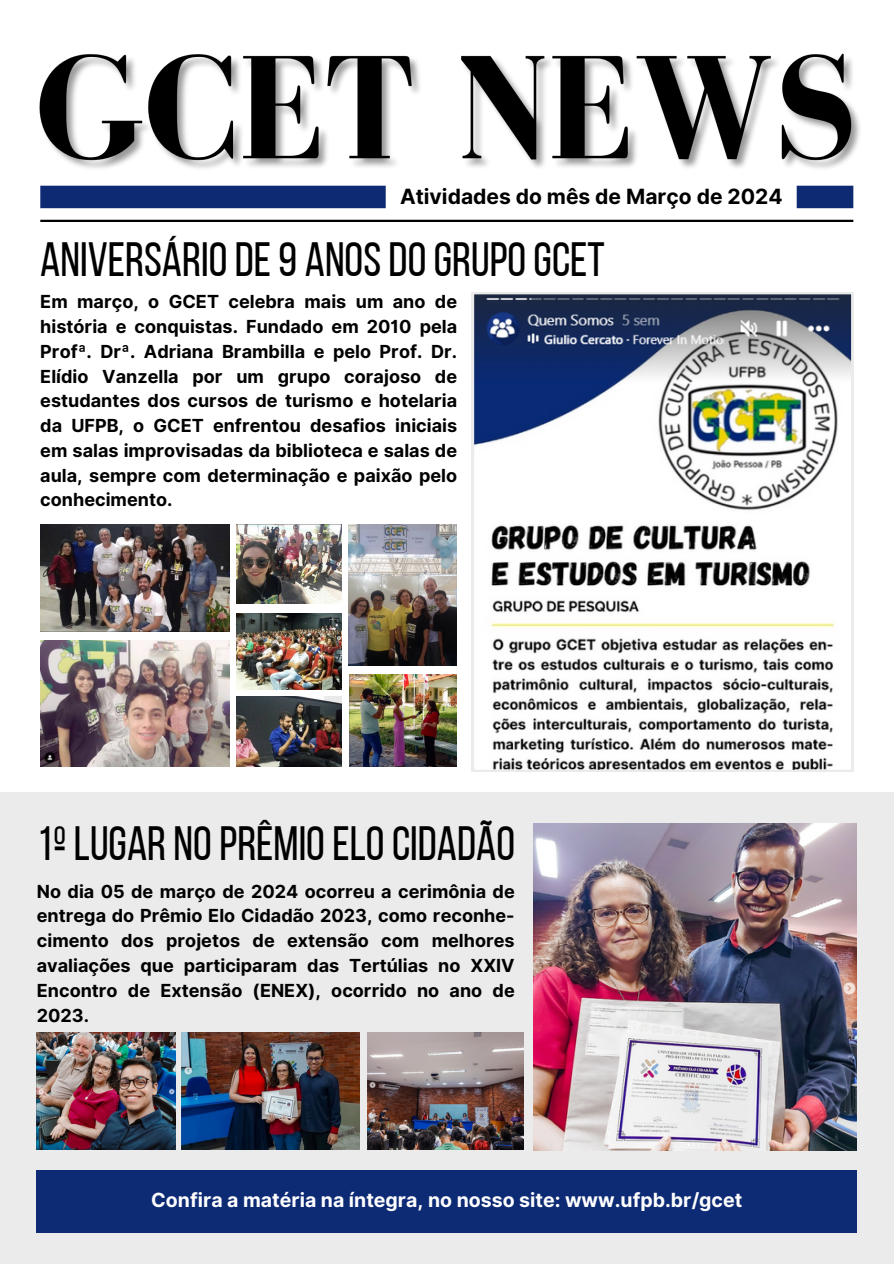
<style>
.page{position:relative;width:894px;height:1264px;background:#fff}
.page>*{position:absolute;margin:0;border:0;box-sizing:border-box;transform-origin:0 0}
.t1{font:48px "Bebas Neue";color:#000}
.t2{font:700 21px "Inter";color:#000}
.t3{font:700 19.5px "Inter";color:#fff}
.t4{font:700 18px/24.8px "Inter";color:#000;text-align:justify}
</style>
<div class="page">
<img style="left:39px;top:53px;width:821px;height:135px">
<div style="left:40px;top:186px;width:345px;height:22px;background:#0e2a73"></div>
<div style="left:796px;top:186px;width:57px;height:22px;background:#0e2a73"></div>
<hr style="left:40px;top:220px;width:813px;height:2px;background:#000">
<svg style="left:472px;top:292px;width:381px;height:479px"></svg>
<div style="left:0;top:792px;width:893px;height:471px;background:#ebebeb"></div>
<div style="left:37px;top:1169px;width:819px;height:63px;background:#0d2a74"></div>
<img style="left:533px;top:823px;width:323px;height:327px">
<img style="left:37px;top:1032px;width:138px;height:117px">
<img style="left:182px;top:1032px;width:178px;height:117px">
<img style="left:367px;top:1032px;width:156px;height:117px">
<img style="left:40px;top:525px;width:189px;height:107px">
<img style="left:237px;top:525px;width:104px;height:78px">
<img style="left:348px;top:525px;width:108px;height:140px">
<img style="left:237px;top:613px;width:104px;height:77px">
<img style="left:40px;top:640px;width:189px;height:126px">
<img style="left:237px;top:697px;width:104px;height:69px">
<img style="left:349px;top:674px;width:107px;height:92px">
<p class="t2" style="left:400px;top:183px;width:384px">Atividades do mês de Março de 2024</p>
<p class="t1" style="left:40px;top:239px;width:566px">ANIVERSÁRIODE9 ANOSDOGRUPOGCET</p>
<p class="t4" style="left:40px;top:289px;width:418px">Em março, o GCET celebra mais um ano de história e conquistas. Fundado em 2010 pela Profª. Drª. Adriana Brambilla e pelo Prof. Dr.<br>Elídio Vanzella por um grupo corajoso de estudantes dos cursos de turismo e hotelaria da UFPB, o GCET enfrentou desafios iniciais em salas improvisadas da biblioteca e salas de aula, sempre com determinação e paixão pelo conhecimento.</p>
<h3 class="t1" style="left:37px;top:823px;width:479px">1ºLUGAR NOPRÊMIOELOCIDADÃO</h3>
<p class="t4" style="left:37px;top:878px;width:479px">No dia 05 de março de 2024 ocorreu a cerimônia de entrega do Prêmio Elo Cidadão 2023, como reconhe&shy;cimento dos projetos de extensão com melhores avaliações que participaram das Tertúlias no XXIV Encontro de Extensão (ENEX), ocorrido no ano de 2023.</p>
<h2 class="t3" style="left:151px;top:1188px;width:592px">Confira a matéria na íntegra, no nosso site: www.ufpb.br/gcet</h2>
</div>
